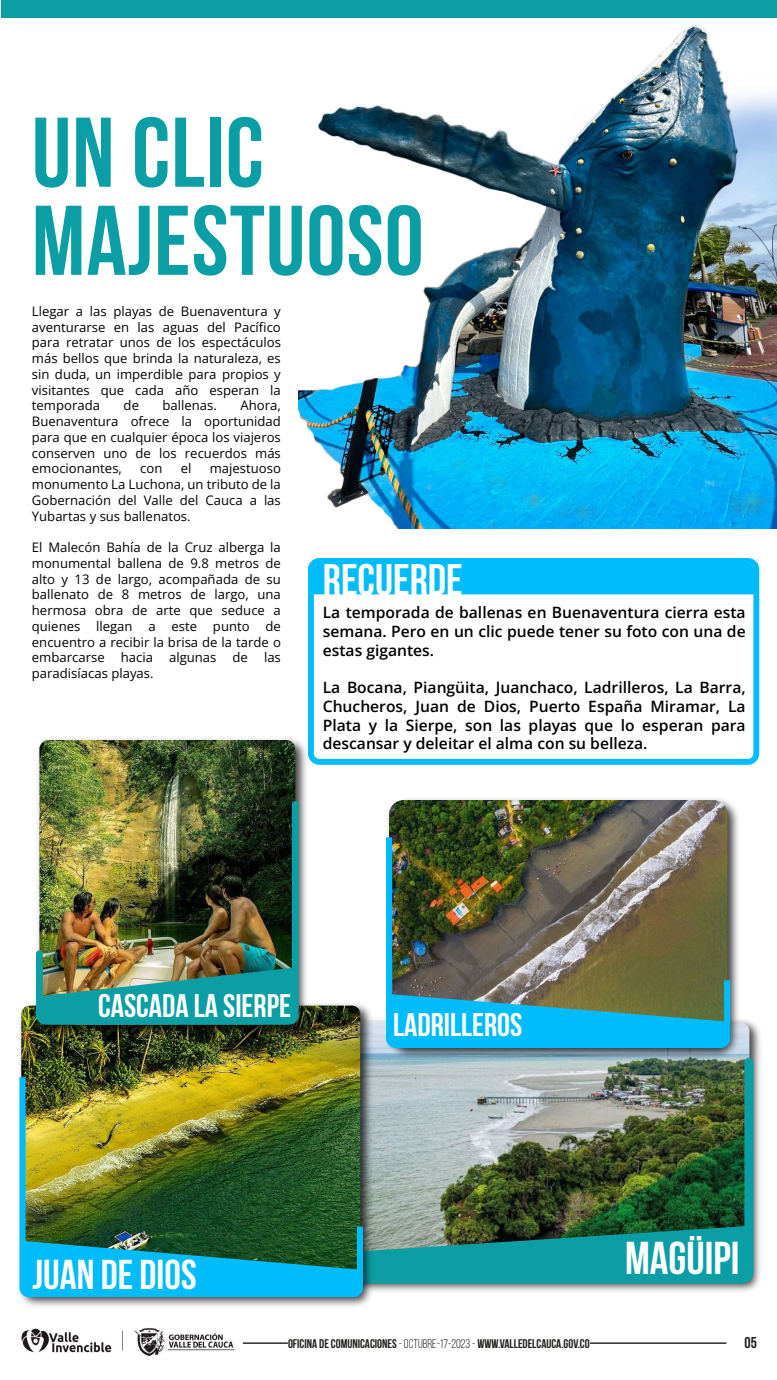
<style>
.page{position:relative;width:777px;height:1380px;background:#fff}
.page>*{position:absolute;margin:0;border:0;box-sizing:border-box;transform-origin:0 0}
.t1{font:700 98.75px/88.1px "Bebas Neue";letter-spacing:.01em;color:#0b9fa5}
.t2{font:700 45.81px "Bebas Neue";color:#fff}
.t3{font:700 43.94px "Bebas Neue";color:#fff}
.t4{font:700 41.56px "Bebas Neue";color:#fff}
.t5{font:700 32.62px "Bebas Neue";color:#fff}
.t6{font:600 15.62px/18.8px "Open Sans";color:#000;text-align:justify}
.t7{font:700 15.62px "Bebas Neue";color:#1d1d1b}
.t8{font:13.12px/15.8px "Open Sans";color:#000;text-align:justify}
.t9{font:700 12.5px "Bebas Neue";color:#1d1d1b}
.s1{font-weight:400}
</style>
<div class="page">
<img style="left:376px;top:1053px;width:381px;height:235px">
<div style="left:1px;top:0;width:775px;height:18px;background:#0b9fa5"></div>
<hr style="left:589px;top:1342px;width:137px;height:2px;background:#000">
<hr style="left:243px;top:1342px;width:45px;height:2px;background:#000">
<img style="left:21px;top:1328px;width:214px;height:28px">
<div style="left:308px;top:558px;width:451px;height:207px;border:6px solid #00bcfa;border-radius:8px"></div>
<div style="left:311px;top:561px;width:445px;height:33px;background:#00bcfa"></div>
<img style="left:382px;top:798px;width:361px;height:265px">
<img style="left:389px;top:800px;width:338px;height:31px">
<img style="left:383px;top:831px;width:350px;height:220px">
<svg style="left:389px;top:994px;width:338px;height:51px;background:#1ea7c9"></svg>
<img style="left:19px;top:1003px;width:357px;height:304px">
<img style="left:21px;top:1006px;width:339px;height:65px">
<img style="left:19px;top:1071px;width:347px;height:229px">
<svg style="left:23px;top:1226px;width:726px;height:68px;background:#22959d"></svg>
<img style="left:32px;top:733px;width:279px;height:307px">
<img style="left:39px;top:740px;width:256px;height:58px">
<img style="left:32px;top:798px;width:270px;height:230px">
<img style="left:40px;top:968px;width:255px;height:53px">
<img style="left:298px;top:25px;width:478px;height:504px">
<h1 class="t1" style="left:32px;top:107px;width:393px">UN CLIC<br>MAJESTUOSO</h1>
<p class="t8" style="left:32px;top:303px;width:250px">Llegar a las playas de Buenaventura y aventurarse en las aguas del Pacífico para retratar unos de los espectáculos más bellos que brinda la naturaleza, es sin duda, un imperdible para propios y visitantes que cada año esperan la temporada</p>
<p class="t8" style="left:32px;top:397px;width:250px;text-indent:208px">Ahora, Buenaventura ofrece la oportunidad para que en cualquier época los viajeros conserven uno de los recuerdos más emocionantes,</p>
<p class="t8" style="left:124px;top:397px;width:17px">de</p>
<p class="t8" style="left:162px;top:397px;width:56px">ballenas.</p>
<p class="t8" style="left:140px;top:460px;width:24px">con</p>
<p class="t8" style="left:181px;top:460px;width:12px">el</p>
<p class="t8" style="left:32px;top:460px;width:250px;text-indent:178px">majestuoso monumento La Luchona, un tributo de la Gobernación del Valle del Cauca a las Yubartas y sus ballenatos.</p>
<p class="t8" style="left:32px;top:539px;width:250px">El Malecón Bahía de la Cruz alberga la monumental ballena de 9.8 metros de alto y 13 de largo, acompañada de su ballenato de 8 metros de largo, una hermosa obra de arte que seduce a quienes llegan a este punto de encuentro a recibir la brisa de la tarde o embarcarse hacia algunas de las paradisíacas playas.</p>
<h3 class="t3" style="left:323px;top:555px;width:141px">RECUERDE</h3>
<p class="t6" style="left:322px;top:603px;width:424px">La temporada de ballenas en Buenaventura cierra esta semana. Pero en un clic puede tener su foto con una de estas gigantes.</p>
<p class="t6" style="left:322px;top:678px;width:424px">La Bocana, Piangüita, Juanchaco, Ladrilleros, La Barra, Chucheros, Juan de Dios, Puerto España Miramar, La Plata y la Sierpe, son las playas que lo esperan para descansar y deleitar el alma con su belleza.</p>
<h3 class="t5" style="left:98px;top:988px;width:194px">CASCADA LA SIERPE</h3>
<h3 class="t4" style="left:32px;top:1252px;width:165px">JUAN DE DIOS</h3>
<h3 class="t5" style="left:393px;top:1006px;width:131px">LADRILLEROS</h3>
<h2 class="t2" style="left:625px;top:1233px;width:116px">MAGÜIPI</h2>
<p class="t9" style="left:288px;top:1337px;width:303px">OFICINA DE COMUNICACIONES <span class="s1">- OCTUBRE-17-2023 -</span> WWW.VALLEDELCAUCA.GOV.CO</p>
<p class="t7" style="left:744px;top:1334px;width:14px">05</p>
</div>
